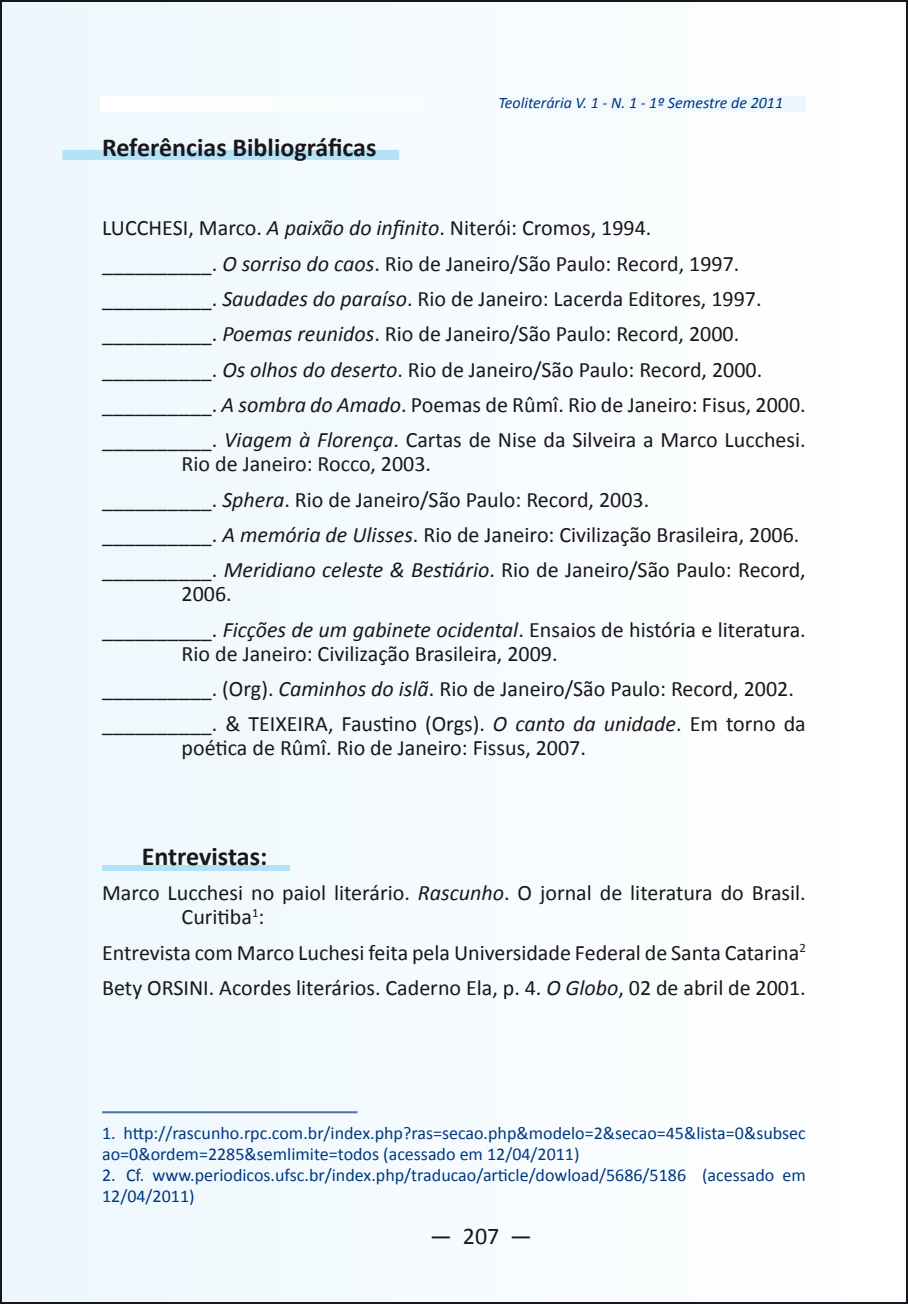
<style>
.page{position:relative;width:908px;height:1304px;background:#fff}
.page>*{position:absolute;margin:0;border:0;box-sizing:border-box;transform-origin:0 0}
.t1{font:700 26px "Calibri";color:#1a171c}
.t2{font:24px "Calibri";color:#1a171c}
.t3{font:22px/35.4px "Calibri";color:#1a171c}
.t4{font:18px/21px "Calibri";color:#003882}
.t5{font:italic 16px "Calibri";color:#003882}
.s1{font-style:italic}
</style>
<div class="page">
<div style="left:1px;top:1px;width:905px;height:1302px;background:#f5fbfe"></div>
<div style="left:62px;top:150px;width:337px;height:10px;background:#b3e2f6"></div>
<div style="left:102px;top:865px;width:188px;height:6px;background:#b3e2f6"></div>
<hr style="left:102px;top:1111px;width:255px;height:2px;background:#4d74a8">
<p class="t1" style="left:102px;top:131px;width:276px">Referências Bibliográficas</p>
<p class="t5" style="left:498px;top:93px;width:286px">Teoliterária V. 1 - N. 1 - 1º Semestre de 2011</p>
<p class="t3" style="left:102px;top:209px;width:704px">LUCCHESI, Marco. <span class="s1">A paixão do infinito</span>. Niterói: Cromos, 1994.<br>__________. <span class="s1">O sorriso do caos</span>. Rio de Janeiro/São Paulo: Record, 1997. __________. <span class="s1">Saudades do paraíso</span>. Rio de Janeiro: Lacerda Editores, 1997. __________. <span class="s1">Poemas reunidos</span>. Rio de Janeiro/São Paulo: Record, 2000. __________. <span class="s1">Os olhos do deserto</span>. Rio de Janeiro/São Paulo: Record, 2000. __________. <span class="s1">A sombra do Amado</span>. Poemas de Rûmî. Rio de Janeiro: Fisus, 2000. __________. <span class="s1">Viagem à Florença</span>. Cartas de Nise da Silveira a Marco Lucchesi.</p>
<p class="t3" style="left:102px;top:445px;width:704px;text-indent:79px">Rio de Janeiro: Rocco, 2003.<br>__________. <span class="s1">Sphera</span>. Rio de Janeiro/São Paulo: Record, 2003.<br>__________. <span class="s1">A memória de Ulisses</span>. Rio de Janeiro: Civilização Brasileira, 2006. __________. <span class="s1">Meridiano celeste &amp; Bestiário</span>. Rio de Janeiro/São Paulo: Record,</p>
<p class="t3" style="left:102px;top:575px;width:704px;text-indent:79px">2006.<br>__________. <span class="s1">Ficções de um gabinete ocidental</span>. Ensaios de história e literatura.</p>
<p class="t3" style="left:102px;top:635px;width:704px;text-indent:79px">Rio de Janeiro: Civilização Brasileira, 2009.<br>__________. (Org). <span class="s1">Caminhos do islã</span>. Rio de Janeiro/São Paulo: Record, 2002. __________. &amp; TEIXEIRA, Faustino (Orgs). <span class="s1">O canto da unidade</span>. Em torno da</p>
<p class="t3" style="left:181px;top:729px;width:406px">poética de Rûmî. Rio de Janeiro: Fissus, 2007.</p>
<p class="t1" style="left:142px;top:840px;width:127px">Entrevistas:</p>
<p class="t3" style="left:181px;top:880px;width:625px;line-height:24px;text-indent:-79px">Marco Lucchesi no paiol literário. <span class="s1">Rascunho</span>. O jornal de literatura do Brasil.<br>Curitiba<sup>1</sup>:</p>
<p class="t3" style="left:102px;top:934px;width:705px">Entrevista com Marco Luchesi feita pela Universidade Federal de Santa Catarina<sup>2<br></sup>Bety ORSINI. Acordes literários. Caderno Ela, p. 4. <span class="s1">O Globo</span>, 02 de abril de 2001.</p>
<p class="t4" style="left:102px;top:1122px;width:705px">1. http://rascunho.rpc.com.br/index.php?ras=secao.php&amp;modelo=2&amp;secao=45&amp;lista=0&amp;subsec ao=0&amp;ordem=2285&amp;semlimite=todos (acessado em 12/04/2011)</p>
<p class="t4" style="left:102px;top:1164px;width:704px">2. Cf. www.periodicos.ufsc.br/index.php/traducao/article/dowload/5686/5186 (acessado em<br>12/04/2011)</p>
<p class="t2" style="left:430px;top:1221px;width:103px">— 207 —</p>
</div>
